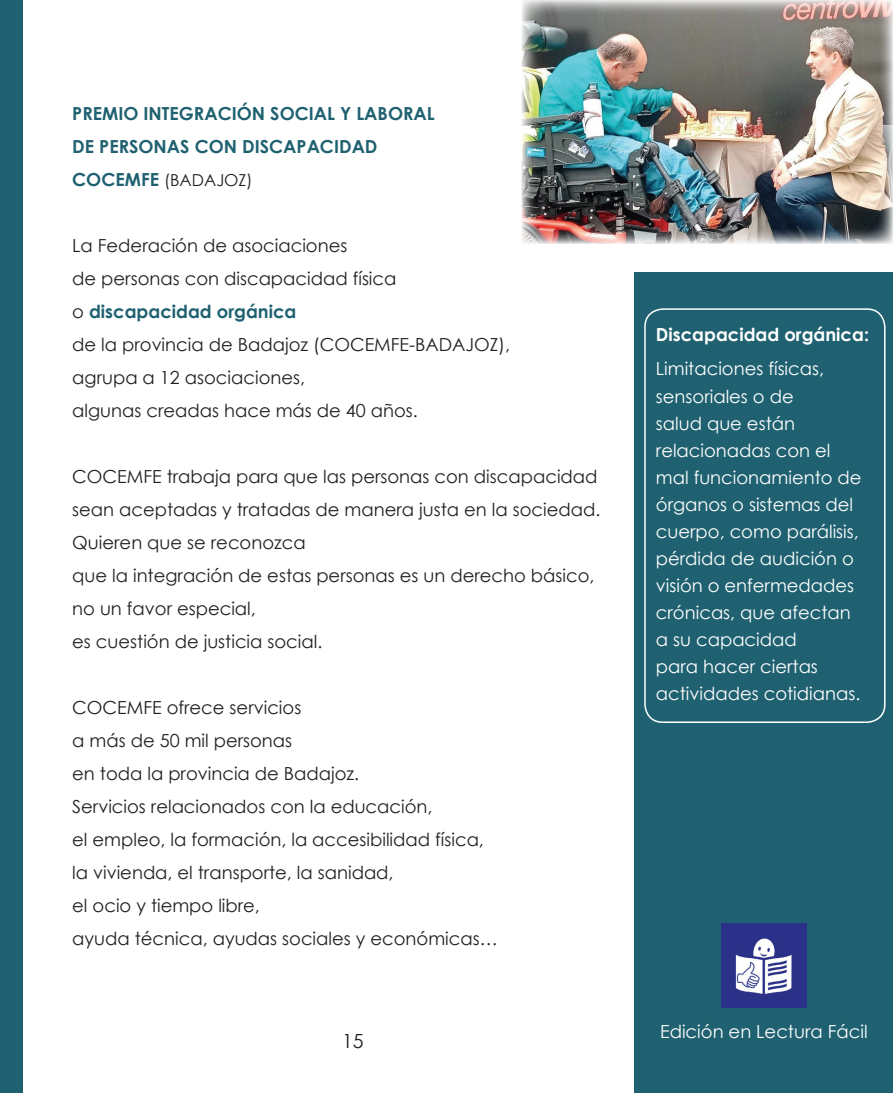
<style>
.page{position:relative;width:893px;height:1093px;background:#fff}
.page>*{position:absolute;margin:0;border:0;box-sizing:border-box;transform-origin:0 0}
.t1{font:19.5px "Century Gothic";color:#231f20}
.t2{font:18px/33px "Century Gothic";color:#231f20}
.t3{font:18px/27px "Century Gothic";color:#fff}
.t4{font:700 18px/33px "Century Gothic";color:#1f6170}
.t5{font:700 18px "Century Gothic";color:#fff}
.t6{font:16.5px "Century Gothic";color:#231f20}
.s1{font-weight:700;font-size:18px;color:#1f6170}
.s2{font-weight:700;color:#1f6170}
</style>
<div class="page">
<div style="left:635px;top:272px;width:258px;height:821px;background:#1f6170"></div>
<div style="left:0;top:0;width:22px;height:1093px;background:#1f6170"></div>
<img style="left:721px;top:923px;width:85px;height:84px">
<div style="left:644px;top:308px;width:241px;height:415px;border:2px solid #fff;border-radius:18px"></div>
<img style="left:522px;top:0;width:371px;height:244px">
<p class="t4" style="left:72px;top:96px;width:364px">PREMIO INTEGRACIÓN SOCIAL Y LABORAL<br>DE PERSONAS CON DISCAPACIDAD<br>COCE</p>
<p class="t6" style="left:125px;top:168px;width:129px"><span class="s1">MFE</span> (BADAJOZ)</p>
<p class="t2" style="left:72px;top:229px;width:439px">La Federación de asociaciones<br>de personas con discapacidad física<br>o <span class="s2">DISCAPACIDAD ORGÁNICA<br></span>de la provincia de Badajoz (COCEMFE-BADAJOZ), agrupa a 12 asociaciones,<br>algunas creadas hace más de 40 años.</p>
<p class="t2" style="left:72px;top:459px;width:530px">COCEMFE trabaja para que las personas con discapacidad sean aceptadas y tratadas de manera justa en la sociedad.<br>Quieren que se reconozca<br>que la integración de estas personas es un derecho básico, no un favor especial,<br>es cuestión de justicia social.</p>
<p class="t2" style="left:72px;top:690px;width:427px">COCEMFE ofrece servicios<br>a más de 50 mil personas<br>en toda la provincia de Badajoz.<br>Servicios relacionados con la educación,<br>el empleo, la formación, la accesibilidad física, la vivienda, el transporte, la sanidad,<br>el ocio y tiempo libre,<br>ayuda técnica, ayudas sociales y económicas…</p>
<p class="t1" style="left:342px;top:1027px;width:23px">15</p>
<p class="t5" style="left:656px;top:321px;width:215px">DISCAPACIDAD ORGÁNICA:</p>
<p class="t3" style="left:656px;top:355px;width:207px">Limitaciones físicas, sensoriales o de<br>salud que están relacionadas con el mal funcionamiento de órganos o sistemas del cuerpo, como parálisis, pérdida de audición o visión o enfermedades crónicas, que afectan a su capacidad<br>para hacer ciertas actividades cotidianas.</p>
<p class="t3" style="left:660px;top:1018px;width:209px">Edición en Lectura Fácil</p>
</div>
